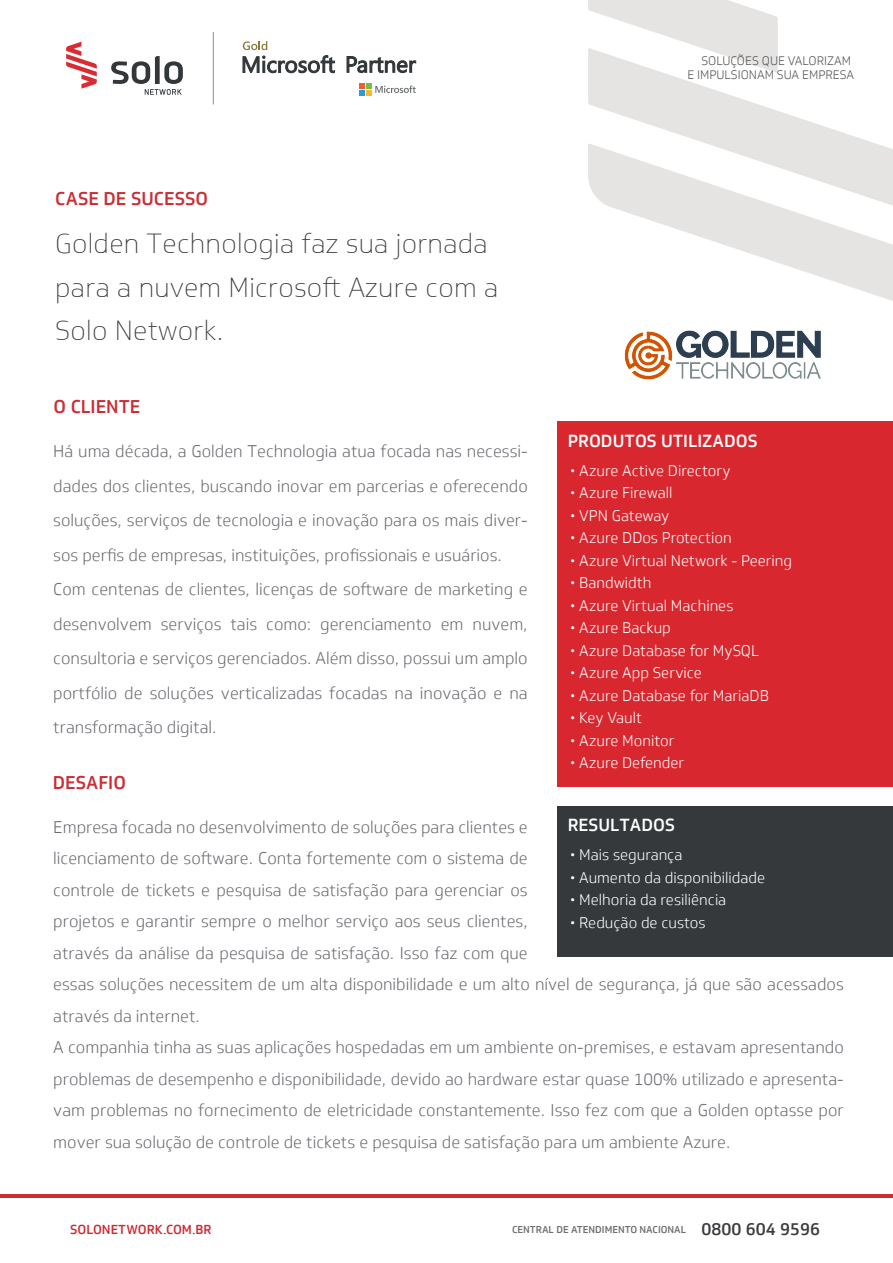
<style>
.page{position:relative;width:893px;height:1263px;background:#fff}
.page>*{position:absolute;margin:0;border:0;box-sizing:border-box;transform-origin:0 0}
.t1{font:100 27px/43.5px "Soleto";letter-spacing:.01em;color:#3c3b3f}
.t2{font:500 18px "Soleto";color:#cc2d34}
.t3{font:500 17.1px "Soleto";color:#fff}
.t4{font:300 16.5px/31.5px "Soleto";color:#6b6d71}
.t5{font:300 15px "Soleto";color:#fff}
.t6{font:500 12.75px "Soleto";color:#cc2d34}
.t7{font:300 12px/14.4px "Soleto";color:#565659;text-align:right}
.t8{font:500 9.75px "Soleto";color:#6e6e70}
.s1{font-size:17.1px;color:#3c3b3f}
</style>
<div class="page">
<img style="left:624px;top:330px;width:197px;height:50px">
<svg style="left:588px;top:73px;width:285px;height:70px;fill:#e5e4e3"></svg>
<svg style="left:588px;top:143px;width:305px;height:158px"></svg>
<svg style="left:588px;top:0;width:190px;height:73px"></svg>
<hr style="left:0;top:1194px;width:893px;height:3px;background:#cc2d34">
<div style="left:558px;top:421px;width:335px;height:366px;background:#d8272e"></div>
<div style="left:558px;top:806px;width:335px;height:151px;background:#35393b"></div>
<svg style="left:66px;top:42px;width:31px;height:47px"></svg>
<svg style="left:111px;top:56px;width:72px;height:39px"></svg>
<svg style="left:360px;top:83px;width:56px;height:12px"></svg>
<svg style="left:242px;top:41px;width:93px;height:33px"></svg>
<svg style="left:346px;top:56px;width:71px;height:18px"></svg>
<hr style="left:213px;top:32px;width:1px;height:72px;background:#8e9091">
<p class="t7" style="left:687px;top:54px;width:168px">SOLUÇÕES QUE VALORIZAM<br>E IMPULSIONAM SUA EMPRESA</p>
<p class="t2" style="left:55px;top:187px;width:154px">CASE DE SUCESSO</p>
<h1 class="t1" style="left:55px;top:222px;width:445px">Golden Technologia faz sua jornada para a nuvem Microsoft Azure com a<br>Solo Network.</h1>
<p class="t2" style="left:54px;top:395px;width:88px">O CLIENTE</p>
<p class="t4" style="left:53px;top:434px;width:476px;line-height:34.5px">Há uma década, a Golden Technologia atua focada nas necessi&shy;dades dos clientes, buscando inovar em parcerias e oferecendo soluções, serviços de tecnologia e inovação para os mais diver&shy;sos perfis de empresas, instituições, profissionais e usuários.<br>Com centenas de clientes, licenças de software de marketing e desenvolvem serviços tais como: gerenciamento em nuvem, consultoria e serviços gerenciados. Além disso, possui um amplo portfólio de soluções verticalizadas focadas na inovação e na transformação digital.</p>
<p class="t2" style="left:53px;top:771px;width:75px">DESAFIO</p>
<p class="t3" style="left:568px;top:430px;width:191px">PRODUTOS UTILIZADOS</p>
<p class="t5" style="left:570px;top:461px;width:162px">• Azure Active Directory</p>
<p class="t5" style="left:570px;top:484px;width:104px">• Azure Firewall</p>
<p class="t5" style="left:570px;top:506px;width:101px">• VPN Gateway</p>
<p class="t5" style="left:570px;top:529px;width:163px">• Azure DDos Protection</p>
<p class="t5" style="left:570px;top:551px;width:223px">• Azure Virtual Network - Peering</p>
<p class="t5" style="left:570px;top:574px;width:83px">• Bandwidth</p>
<p class="t5" style="left:570px;top:596px;width:165px">• Azure Virtual Machines</p>
<p class="t5" style="left:570px;top:619px;width:102px">• Azure Backup</p>
<p class="t5" style="left:570px;top:641px;width:190px">• Azure Database for MySQL</p>
<p class="t5" style="left:570px;top:664px;width:133px">• Azure App Service</p>
<p class="t5" style="left:570px;top:686px;width:200px">• Azure Database for MariaDB</p>
<p class="t5" style="left:570px;top:709px;width:73px">• Key Vault</p>
<p class="t5" style="left:570px;top:731px;width:106px">• Azure Monitor</p>
<p class="t5" style="left:570px;top:754px;width:115px">• Azure Defender</p>
<p class="t3" style="left:568px;top:815px;width:109px">RESULTADOS</p>
<p class="t5" style="left:570px;top:846px;width:114px">• Mais segurança</p>
<p class="t5" style="left:570px;top:869px;width:196px">• Aumento da disponibilidade</p>
<p class="t5" style="left:570px;top:891px;width:158px">• Melhoria da resiliência</p>
<p class="t5" style="left:570px;top:914px;width:137px">• Redução de custos</p>
<p class="t4" style="left:53px;top:811px;width:792px">Empresa focada no desenvolvimento de soluções para clientes e<br>licenciamento de software. Conta fortemente com o sistema de<br>controle de tickets e pesquisa de satisfação para gerenciar os<br>projetos e garantir sempre o melhor serviço aos seus clientes,<br>através da análise da pesquisa de satisfação. Isso faz com que<br>essas soluções necessitem de um alta disponibilidade e um alto nível de segurança, já que são acessados através da internet.<br>A companhia tinha as suas aplicações hospedadas em um ambiente on-premises, e estavam apresentando problemas de desempenho e disponibilidade, devido ao hardware estar quase 100% utilizado e apresenta&shy;vam problemas no fornecimento de eletricidade constantemente. Isso fez com que a Golden optasse por mover sua solução de controle de tickets e pesquisa de satisfação para um ambiente Azure.</p>
<p class="t6" style="left:70px;top:1221px;width:143px">SOLONETWORK.COM.BR</p>
<p class="t8" style="left:512px;top:1224px;width:309px">CENTRAL DE ATENDIMENTO NACIONAL <span class="s1">0800 604 9596</span></p>
</div>
